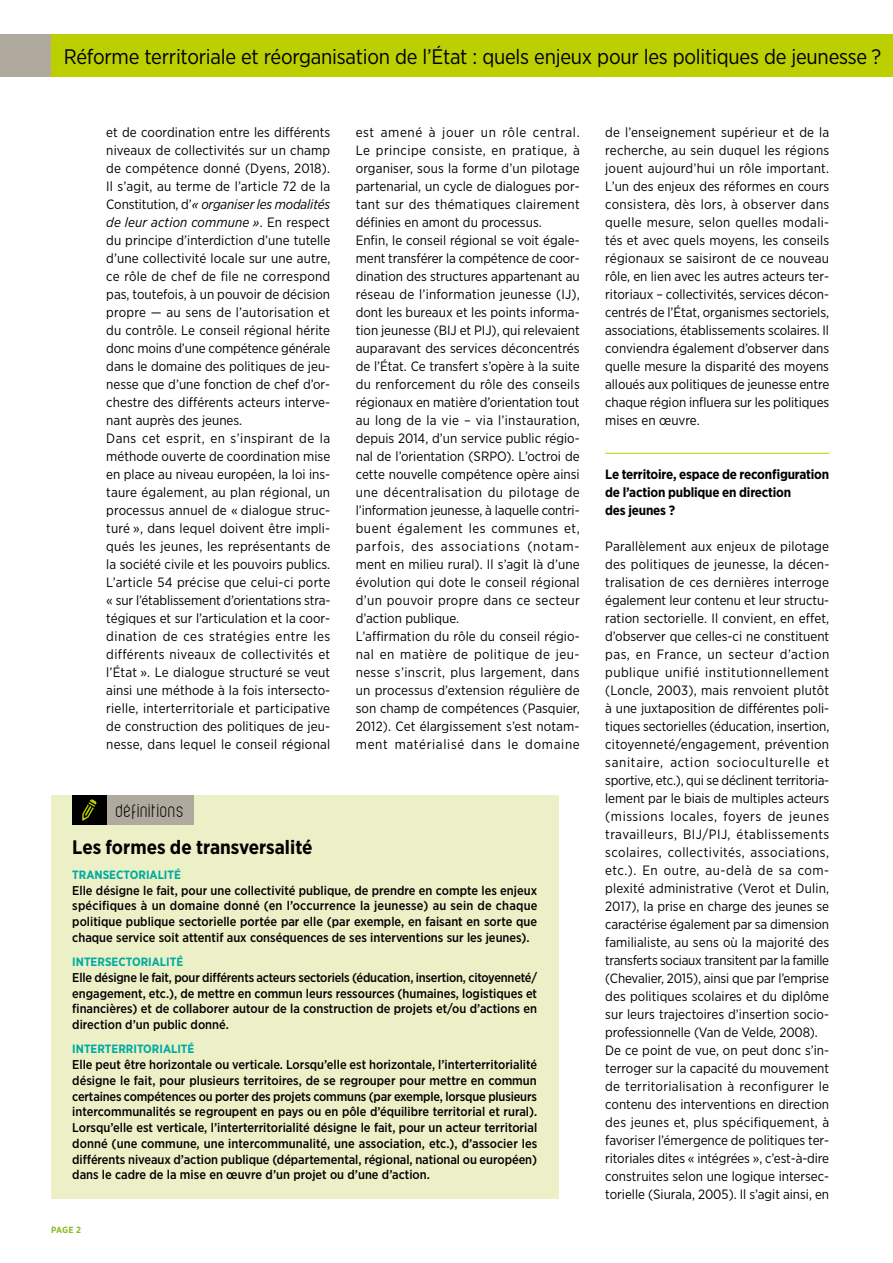
<style>
.page{position:relative;width:893px;height:1263px;background:#fff}
.page>*{position:absolute;margin:0;border:0;box-sizing:border-box;transform-origin:0 0}
.t1{font:21px "Gotham Narrow";letter-spacing:-.01em;color:#000}
.t2{font:700 19.5px "Gotham Narrow";color:#000}
.t3{font:18px "Violette";letter-spacing:.03em;color:#000}
.t4{font:13.5px/18px "Gotham Narrow";letter-spacing:.005em;color:#000}
.t5{font:700 13.5px/18px "Gotham Narrow";letter-spacing:-.015em;color:#000}
.t6{font:500 12.75px/15.8px "Gotham Narrow";color:#000;text-align:justify}
.t7{font:700 12px "Gotham Narrow";color:#00aaa1}
.t8{font:700 9px "Gotham Narrow";color:#89bd24}
.s1{font-style:italic}
</style>
<div class="page">
<div style="left:51px;top:34px;width:842px;height:43px;background:#bccf00"></div>
<div style="left:0;top:34px;width:51px;height:43px;background:#b0aa9e"></div>
<hr style="left:605px;top:453px;width:224px;height:1px;background:#bccf00">
<div style="left:51px;top:795px;width:507px;height:404px;background:#ecf0c6"></div>
<div style="left:106px;top:795px;width:88px;height:30px;background:#b0aa9e"></div>
<div style="left:72px;top:795px;width:34px;height:30px;background:#000"></div>
<svg style="left:82px;top:799px;width:14px;height:22px"></svg>
<h1 class="t1" style="left:64px;top:43px;width:819px">Réforme territoriale et réorganisation de l’État : quels enjeux pour les politiques de jeunesse ?</h1>
<p class="t4" style="left:106px;top:123px;width:226px">et de coordination entre les différents niveaux de collectivités sur un champ de compétence donné (Dyens, 2018).<br>Il s’agit, au terme de l’article 72 de la Constitution, d’<span class="s1">« organiser les modalités de leur action commune »</span>. En respect du principe d’interdiction d’une tutelle d’une collectivité locale sur une autre, ce rôle de chef de file ne correspond pas, toutefois, à un pouvoir de décision propre — au sens de l’autorisation et du contrôle. Le conseil régional hérite donc moins d’une compétence générale dans le domaine des politiques de jeu&shy;nesse que d’une fonction de chef d’or&shy;chestre des différents acteurs interve&shy;nant auprès des jeunes.<br>Dans cet esprit, en s’inspirant de la méthode ouverte de coordination mise en place au niveau européen, la loi ins&shy;taure également, au plan régional, un processus annuel de « dialogue struc&shy;turé », dans lequel doivent être impli&shy;qués les jeunes, les représentants de la société civile et les pouvoirs publics.<br>L’article 54 précise que celui-ci porte « sur l’établissement d’orientations stra&shy;tégiques et sur l’articulation et la coor&shy;dination de ces stratégies entre les différents niveaux de collectivités et l’État ». Le dialogue structuré se veut ainsi une méthode à la fois intersecto&shy;rielle, interterritoriale et participative de construction des politiques de jeu&shy;nesse, dans lequel le conseil régional</p>
<p class="t4" style="left:356px;top:123px;width:226px">est amené à jouer un rôle central.<br>Le principe consiste, en pratique, à organiser, sous la forme d’un pilotage partenarial, un cycle de dialogues por&shy;tant sur des thématiques clairement définies en amont du processus.<br>Enfin, le conseil régional se voit égale&shy;ment transférer la compétence de coor&shy;dination des structures appartenant au réseau de l’information jeunesse (IJ), dont les bureaux et les points informa&shy;tion jeunesse (BIJ et PIJ), qui relevaient auparavant des services déconcentrés de l’État. Ce transfert s’opère à la suite du renforcement du rôle des conseils régionaux en matière d’orientation tout au long de la vie – via l’instauration, depuis 2014, d’un service public régio&shy;nal de l’orientation (SRPO). L’octroi de cette nouvelle compétence opère ainsi une décentralisation du pilotage de l’information jeunesse, à laquelle contri&shy;buent également les communes et, parfois, des associations (notam&shy;ment en milieu rural). Il s’agit là d’une évolution qui dote le conseil régional d’un pouvoir propre dans ce secteur d’action publique.<br>L’affirmation du rôle du conseil régio&shy;nal en matière de politique de jeu&shy;nesse s’inscrit, plus largement, dans un processus d’extension régulière de son champ de compétences (Pasquier, 2012). Cet élargissement s’est notam&shy;ment matérialisé dans le domaine</p>
<p class="t4" style="left:605px;top:123px;width:226px;text-align:justify">de l’enseignement supérieur et de la recherche, au sein duquel les régions jouent aujourd’hui un rôle important.<br>L’un des enjeux des réformes en cours consistera, dès lors, à observer dans quelle mesure, selon quelles modali&shy;tés et avec quels moyens, les conseils régionaux se saisiront de ce nouveau rôle, en lien avec les autres acteurs ter&shy;ritoriaux – collectivités, services décon&shy;centrés de l’État, organismes sectoriels, associations, établissements scolaires. Il conviendra également d’observer dans quelle mesure la disparité des moyens alloués aux politiques de jeunesse entre chaque région influera sur les politiques mises en œuvre.</p>
<p class="t5" style="left:605px;top:465px;width:225px">Le territoire, espace de reconfiguration de l’action publique en direction<br>des jeunes ?</p>
<p class="t4" style="left:605px;top:537px;width:226px">Parallèlement aux enjeux de pilotage des politiques de jeunesse, la décen&shy;tralisation de ces dernières interroge également leur contenu et leur structu&shy;ration sectorielle. Il convient, en effet, d’observer que celles-ci ne constituent pas, en France, un secteur d’action publique unifié institutionnellement (Loncle, 2003), mais renvoient plutôt à une juxtaposition de différentes poli&shy;tiques sectorielles (éducation, insertion, citoyenneté/engagement, prévention sanitaire, action socioculturelle et sportive, etc.), qui se déclinent territoria&shy;lement par le biais de multiples acteurs (missions locales, foyers de jeunes travailleurs, BIJ/PIJ, établissements scolaires, collectivités, associations, etc.). En outre, au-delà de sa com&shy;plexité administrative (Verot et Dulin, 2017), la prise en charge des jeunes se caractérise également par sa dimension familialiste, au sens où la majorité des transferts sociaux transitent par la famille (Chevalier, 2015), ainsi que par l’emprise des politiques scolaires et du diplôme sur leurs trajectoires d’insertion socio&shy;professionnelle (Van de Velde, 2008).<br>De ce point de vue, on peut donc s’in&shy;terroger sur la capacité du mouvement de territorialisation à reconfigurer le contenu des interventions en direction des jeunes et, plus spécifiquement, à favoriser l’émergence de politiques ter&shy;ritoriales dites « intégrées », c’est-à-dire construites selon une logique intersec&shy;torielle (Siurala, 2005). Il s’agit ainsi, en</p>
<h3 class="t3" style="left:116px;top:800px;width:70px">définitions</h3>
<h2 class="t2" style="left:72px;top:835px;width:242px">Les formes de transversalité</h2>
<p class="t7" style="left:72px;top:867px;width:110px">TRANSECTORIALITÉ</p>
<p class="t6" style="left:72px;top:882px;width:467px">Elle désigne le fait, pour une collectivité publique, de prendre en compte les enjeux spécifiques à un domaine donné (en l’occurrence la jeunesse) au sein de chaque politique publique sectorielle portée par elle (par exemple, en faisant en sorte que chaque service soit attentif aux conséquences de ses interventions sur les jeunes).</p>
<p class="t7" style="left:72px;top:954px;width:112px">INTERSECTORIALITÉ</p>
<p class="t6" style="left:72px;top:969px;width:466px">Elle désigne le fait, pour différents acteurs sectoriels (éducation, insertion, citoyenneté/ engagement, etc.), de mettre en commun leurs ressources (humaines, logistiques et financières) et de collaborer autour de la construction de projets et/ou d’actions en direction d’un public donné.</p>
<p class="t7" style="left:72px;top:1041px;width:124px">INTERTERRITORIALITÉ</p>
<p class="t6" style="left:72px;top:1056px;width:467px">Elle peut être horizontale ou verticale. Lorsqu’elle est horizontale, l’interterritorialité désigne le fait, pour plusieurs territoires, de se regrouper pour mettre en commun certaines compétences ou porter des projets communs (par exemple, lorsque plusieurs intercommunalités se regroupent en pays ou en pôle d’équilibre territorial et rural).<br>Lorsqu’elle est verticale, l’interterritorialité désigne le fait, pour un acteur territorial donné (une commune, une intercommunalité, une association, etc.), d’associer les différents niveaux d’action publique (départemental, régional, national ou européen) dans le cadre de la mise en œuvre d’un projet ou d’une d’action.</p>
<p class="t8" style="left:51px;top:1224px;width:31px">PAGE 2</p>
</div>
